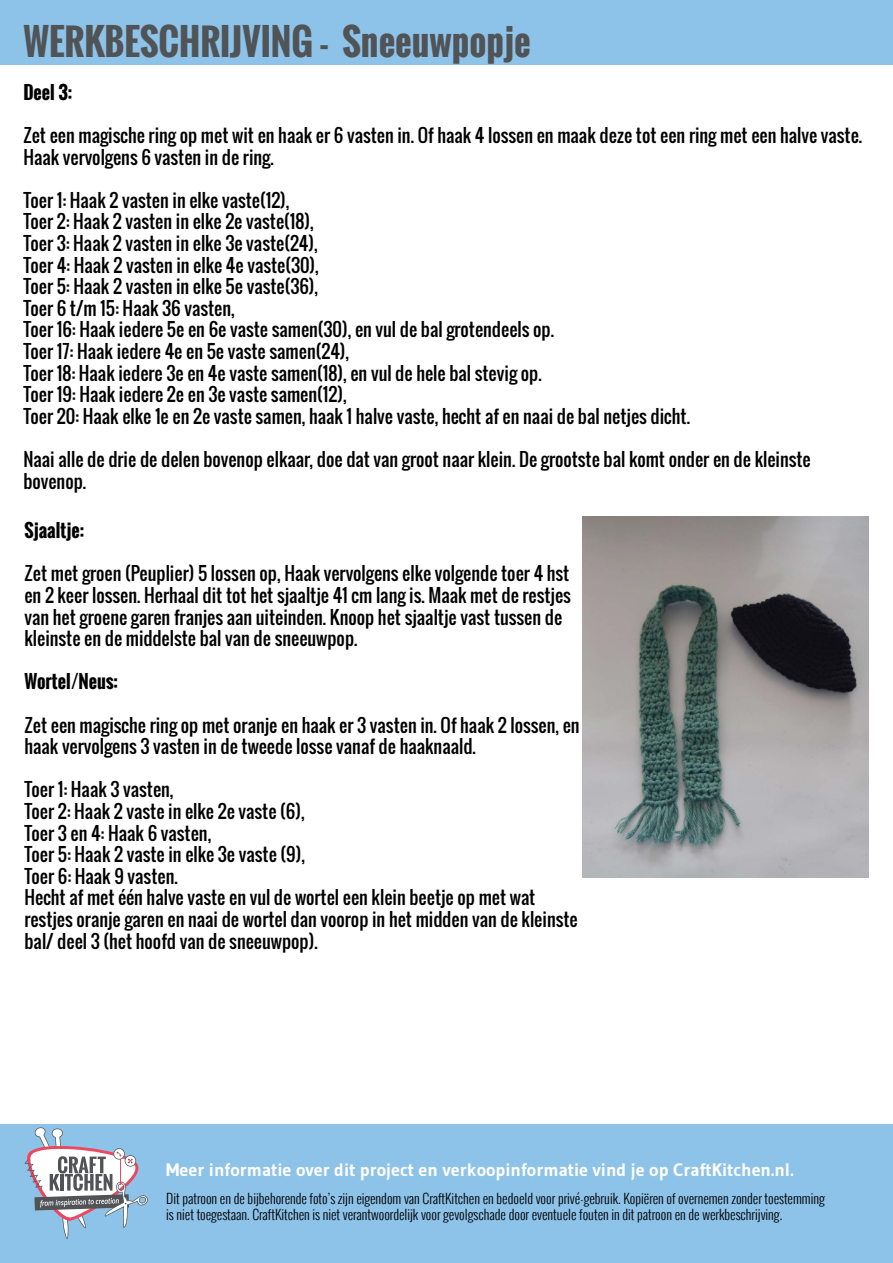
<style>
.page{position:relative;width:893px;height:1263px;background:#fff}
.page>*{position:absolute;margin:0;border:0;box-sizing:border-box;transform-origin:0 0}
.t1{font:700 36px "Oswald";color:#515456}
.t2{font:18px/21.6px "Oswald";color:#000}
.t3{font:700 18px "Gudea";color:#fff}
.t4{font:700 18px "Oswald";color:#000}
.t5{font:300 13.5px/16.2px "Oswald";color:#000}
</style>
<div class="page">
<div style="left:0;top:1125px;width:893px;height:138px;background:#8dc2e9"></div>
<div style="left:0;top:0;width:893px;height:64px;background:#8dc2e9"></div>
<svg style="left:24px;top:1127px;width:124px;height:112px"></svg>
<img style="left:582px;top:517px;width:286px;height:361px">
<h1 class="t1" style="left:23px;top:14px;width:509px">WERKBESCHRIJVING - Sneeuwpopje</h1>
<p class="t4" style="left:23px;top:78px;width:51px">Deel 3:</p>
<p class="t2" style="left:23px;top:124px;width:840px">Zet een magische ring op met wit en haak er 6 vasten in. Of haak 4 lossen en maak deze tot een ring met een halve vaste.<br>Haak vervolgens 6 vasten in de ring.</p>
<p class="t2" style="left:23px;top:189px;width:668px">Toer 1: Haak 2 vasten in elke vaste(12),<br>Toer 2: Haak 2 vasten in elke 2e vaste(18),<br>Toer 3: Haak 2 vasten in elke 3e vaste(24),<br>Toer 4: Haak 2 vasten in elke 4e vaste(30),<br>Toer 5: Haak 2 vasten in elke 5e vaste(36),<br>Toer 6 t/m 15: Haak 36 vasten,<br>Toer 16: Haak iedere 5e en 6e vaste samen(30), en vul de bal grotendeels op.<br>Toer 17: Haak iedere 4e en 5e vaste samen(24),<br>Toer 18: Haak iedere 3e en 4e vaste samen(18), en vul de hele bal stevig op.<br>Toer 19: Haak iedere 2e en 3e vaste samen(12),<br>Toer 20: Haak elke 1e en 2e vaste samen, haak 1 halve vaste, hecht af en naai de bal netjes dicht.</p>
<p class="t2" style="left:23px;top:448px;width:789px">Naai alle de drie de delen bovenop elkaar, doe dat van groot naar klein. De grootste bal komt onder en de kleinste bovenop.</p>
<p class="t4" style="left:24px;top:517px;width:61px">Sjaaltje:</p>
<p class="t2" style="left:24px;top:563px;width:548px">Zet met groen (Peuplier) 5 lossen op, Haak vervolgens elke volgende toer 4 hst en 2 keer lossen. Herhaal dit tot het sjaaltje 41 cm lang is. Maak met de restjes van het groene garen franjes aan uiteinden. Knoop het sjaaltje vast tussen de kleinste en de middelste bal van de sneeuwpop.</p>
<p class="t4" style="left:24px;top:668px;width:95px">Wortel/Neus:</p>
<p class="t2" style="left:24px;top:714px;width:557px">Zet een magische ring op met oranje en haak er 3 vasten in. Of haak 2 lossen, en haak vervolgens 3 vasten in de tweede losse vanaf de haaknaald.</p>
<p class="t2" style="left:24px;top:779px;width:555px">Toer 1: Haak 3 vasten,<br>Toer 2: Haak 2 vaste in elke 2e vaste (6),<br>Toer 3 en 4: Haak 6 vasten,<br>Toer 5: Haak 2 vaste in elke 3e vaste (9),<br>Toer 6: Haak 9 vasten.<br>Hecht af met één halve vaste en vul de wortel een klein beetje op met wat restjes oranje garen en naai de wortel dan voorop in het midden van de kleinste bal/ deel 3 (het hoofd van de sneeuwpop).</p>
<p class="t3" style="left:166px;top:1159px;width:629px">Meer informatie over dit project en verkoopinformatie vind je op CraftKitchen.nl.</p>
<p class="t5" style="left:166px;top:1190px;width:660px">Dit patroon en de bijbehorende foto’s zijn eigendom van CraftKitchen en bedoeld voor privé-gebruik. Kopiëren of overnemen zonder toestemming is niet toegestaan. CraftKitchen is niet verantwoordelijk voor gevolgschade door eventuele fouten in dit patroon en de werkbeschrijving.</p>
</div>
